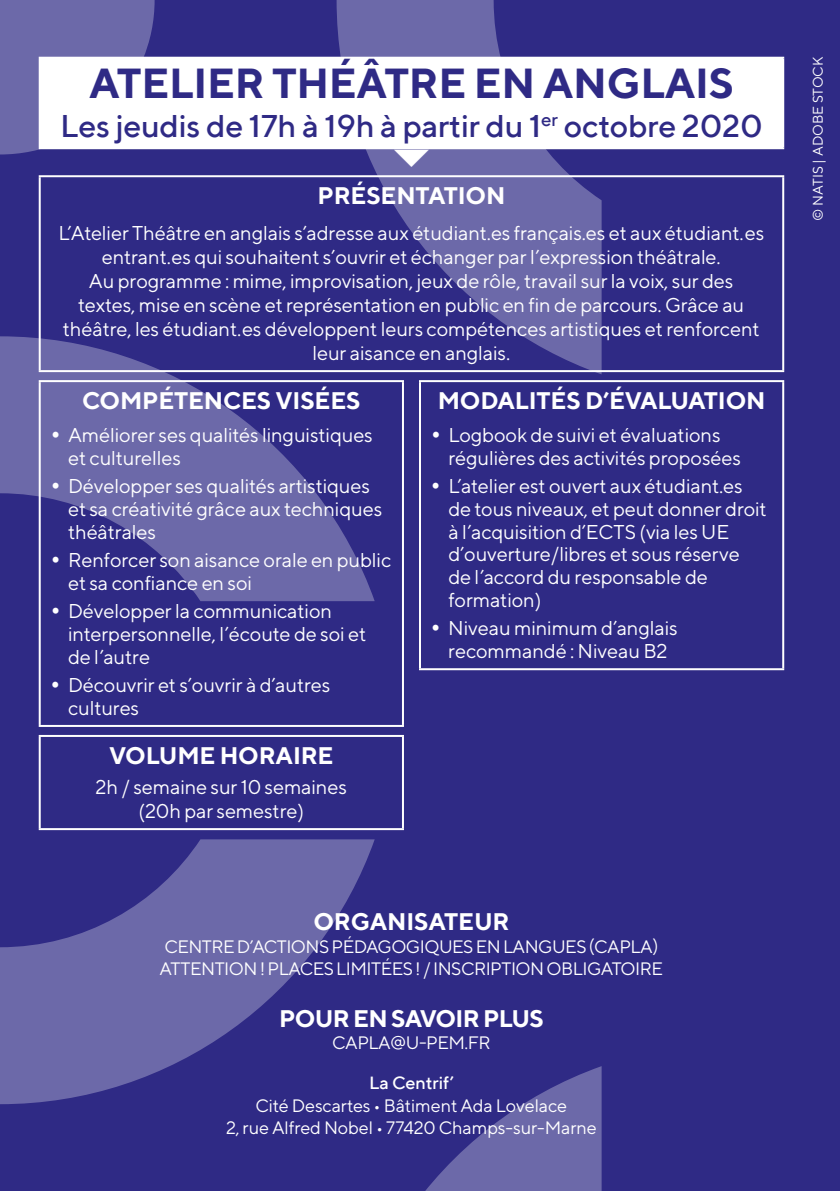
<style>
.page{position:relative;width:840px;height:1191px;background:#fff}
.page>*{position:absolute;margin:0;border:0;box-sizing:border-box;transform-origin:0 0}
.t1{font:700 42px "TT Norms";letter-spacing:-.01em;color:#2f2a85}
.t2{font:500 32px "TT Norms";letter-spacing:-.01em;color:#2f2a85}
.t3{font:700 24px "TT Norms";letter-spacing:-.01em;color:#fff}
.t4{font:700 24px "TT Norms";letter-spacing:-.03em;color:#fff}
.t5{font:20px/22.6px "TT Norms";letter-spacing:-.01em;color:#fff}
.t6{font:18px/22.6px "TT Norms";letter-spacing:-.03em;color:#fff}
.t7{font:18px/22.6px "TT Norms";letter-spacing:-.01em;color:#fff;text-align:center}
.t8{font:500 18px "TT Norms";letter-spacing:-.01em;color:#fff}
.t9{font:14px "TT Norms";color:#fff}
</style>
<div class="page">
<div style="left:0;top:0;width:839px;height:1191px;background:#2f2a85"></div>
<div style="left:0;top:0;width:154px;height:154px;background:#6c69a9"></div>
<svg style="left:336px;top:0;width:265px;height:374px;fill:#6c69a9"></svg>
<svg style="left:0;top:336px;width:374px;height:265px;fill:#6c69a9"></svg>
<svg style="left:425px;top:1066px;width:176px;height:125px"></svg>
<svg style="left:0;top:839px;width:374px;height:265px;fill:#6c69a9"></svg>
<div style="left:40px;top:58px;width:742px;height:90px;background:#fff"></div>
<hr style="left:39px;top:57px;width:744px;height:2px;background:#fff">
<hr style="left:39px;top:59px;width:2px;height:88px;background:#fff">
<hr style="left:781px;top:59px;width:2px;height:88px;background:#fff">
<hr style="left:39px;top:147px;width:744px;height:2px;background:#fff">
<hr style="left:39px;top:175px;width:744px;height:2px;background:#fff">
<hr style="left:39px;top:177px;width:2px;height:193px;background:#fff">
<hr style="left:781px;top:177px;width:2px;height:193px;background:#fff">
<hr style="left:39px;top:370px;width:744px;height:2px;background:#fff">
<hr style="left:39px;top:380px;width:365px;height:2px;background:#fff">
<hr style="left:39px;top:382px;width:2px;height:343px;background:#fff">
<hr style="left:402px;top:382px;width:2px;height:343px;background:#fff">
<hr style="left:39px;top:725px;width:365px;height:2px;background:#fff">
<hr style="left:39px;top:735px;width:365px;height:2px;background:#fff">
<hr style="left:39px;top:737px;width:2px;height:91px;background:#fff">
<hr style="left:402px;top:737px;width:2px;height:91px;background:#fff">
<hr style="left:39px;top:828px;width:365px;height:2px;background:#fff">
<hr style="left:419px;top:380px;width:364px;height:2px;background:#fff">
<hr style="left:419px;top:382px;width:2px;height:286px;background:#fff">
<hr style="left:781px;top:382px;width:2px;height:286px;background:#fff">
<hr style="left:419px;top:668px;width:364px;height:2px;background:#fff">
<svg style="left:394px;top:150px;width:34px;height:17px"></svg>
<svg style="left:53px;top:432px;width:5px;height:6px"></svg>
<svg style="left:53px;top:483px;width:5px;height:6px"></svg>
<svg style="left:53px;top:557px;width:5px;height:6px"></svg>
<h1 class="t1" style="left:89px;top:57px;width:646px">ATELIER THÉÂTRE EN ANGLAIS</h1>
<h2 class="t2" style="left:60px;top:106px;width:703px">Les jeudis de 17h à 19h à partir du 1<sup>er</sup> octobre 2020</h2>
<p class="t3" style="left:317px;top:181px;width:189px">PRÉSENTATION</p>
<p class="t5" style="left:59px;top:220px;width:706px;line-height:24px;text-align:center">L’Atelier Théâtre en anglais s’adresse aux étudiant.es français.es et aux étudiant.es entrant.es qui souhaitent s’ouvrir et échanger par l’expression théâtrale.<br>Au programme : mime, improvisation, jeux de rôle, travail sur la voix, sur des textes, mise en scène et représentation en public en fin de parcours. Grâce au théâtre, les étudiant.es développent leurs compétences artistiques et renforcent leur aisance en anglais.</p>
<p class="t3" style="left:82px;top:386px;width:280px">COMPÉTENCES VISÉES</p>
<p class="t5" style="left:68px;top:423px;width:306px">Améliorer ses qualités linguistiques et culturelles</p>
<p class="t5" style="left:68px;top:474px;width:315px">Développer ses qualités artistiques et sa créativité grâce aux techniques théâtrales</p>
<p class="t5" style="left:68px;top:548px;width:324px">Renforcer son aisance orale en public et sa confiance en soi</p>
<p class="t5" style="left:68px;top:599px;width:299px">Développer la communication interpersonnelle, l’écoute de soi et de l’autre</p>
<p class="t5" style="left:68px;top:673px;width:264px">Découvrir et s’ouvrir à d’autres cultures</p>
<p class="t3" style="left:109px;top:740px;width:226px">VOLUME HORAIRE</p>
<p class="t5" style="left:95px;top:774px;width:253px;line-height:24px;text-align:center">2h / semaine sur 10 semaines (20h par semestre)</p>
<p class="t3" style="left:437px;top:386px;width:329px">MODALITÉS D’ÉVALUATION</p>
<p class="t5" style="left:448px;top:423px;width:294px">Logbook de suivi et évaluations régulières des activités proposées</p>
<p class="t5" style="left:448px;top:474px;width:320px">L’atelier est ouvert aux étudiant.es de tous niveaux, et peut donner droit à l’acquisition d’ECTS (via les UE d’ouverture/libres et sous réserve de l’accord du responsable de formation)</p>
<p class="t5" style="left:448px;top:616px;width:231px">Niveau minimum d’anglais recommandé : Niveau B2</p>
<p class="t3" style="left:313px;top:907px;width:198px">ORGANISATEUR</p>
<p class="t6" style="left:159px;top:934px;width:504px">CENTRE D’ACTIONS PÉDAGOGIQUES EN LANGUES (CAPLA)<br>ATTENTION ! PLACES LIMITÉES ! / INSCRIPTION OBLIGATOIRE</p>
<p class="t4" style="left:279px;top:1003px;width:266px">POUR EN SAVOIR PLUS</p>
<p class="t6" style="left:332px;top:1031px;width:160px">CAPLA@U-PEM.FR</p>
<p class="t8" style="left:369px;top:1071px;width:86px">La Centrif’</p>
<p class="t7" style="left:226px;top:1093px;width:372px">Cité Descartes • Bâtiment Ada Lovelace<br>2, rue Alfred Nobel • 77420 Champs-sur-Marne</p>
<p class="t9" style="left:809px;top:221px;width:166px;rotate:-90deg">© NATIS | ADOBE STOCK</p>
</div>
